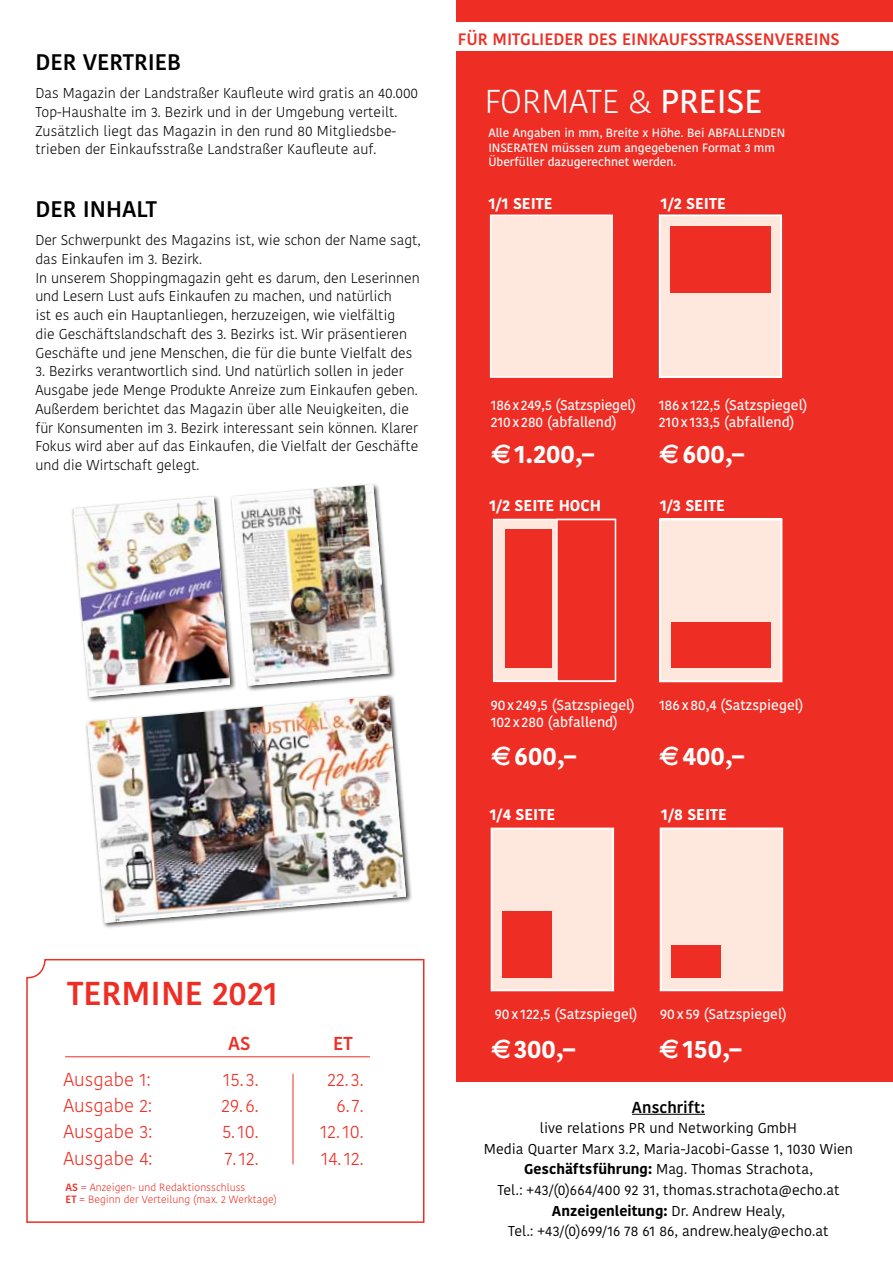
<style>
.page{position:relative;width:893px;height:1263px;background:#fff}
.page>*{position:absolute;margin:0;border:0;box-sizing:border-box;transform-origin:0 0}
.t1{font:600 33px "Kohinoor Bangla";color:#ee2e24}
.t2{font:300 33px "Kohinoor Bangla";color:#fff}
.t3{font:500 33px "Kohinoor Bangla";color:#fff}
.t4{font:700 25.35px "Kohinoor Bangla";color:#fff}
.t5{font:600 22.5px "Kohinoor Bangla";color:#000}
.t6{font:300 18.6px "Kohinoor Bangla";color:#ee2e24}
.t7{font:600 18.6px "Kohinoor Bangla";color:#ee2e24}
.t8{font:600 16.5px "Kohinoor Bangla";color:#ee2e24}
.t9{font:600 15.9px "Kohinoor Bangla";letter-spacing:.005em;color:#000}
.t10{font:700 15.6px "Kohinoor Bangla";color:#fff}
.t11{font:300 14.25px/18.8px "Kohinoor Bangla";letter-spacing:-.005em;color:#000}
.t12{font:14.25px/20.5px "Kohinoor Bangla";letter-spacing:.01em;color:#000;text-align:center}
.t13{font:500 14.1px/17px "Kohinoor Bangla";color:#fff}
.t14{font:500 12px/14.4px "Kohinoor Bangla";color:#fff}
.t15{font:300 10.5px/12px "Kohinoor Bangla";color:#ee2e24}
.s1{font-weight:300}
.s2{font-family:"EUR Ofont";font-weight:400}
.s3{font-weight:600}
.s4{font-weight:700}
</style>
<div class="page">
<svg style="left:26px;top:958px;width:399px;height:265px"></svg>
<div style="left:456px;top:0;width:437px;height:1081px;background:#ee2e24"></div>
<hr style="left:632px;top:1114px;width:73px;height:1px;background:#000">
<div style="left:660px;top:827px;width:123px;height:164px;background:#fee8dd;border:2px solid #fff"></div>
<div style="left:671px;top:945px;width:50px;height:33px;background:#ee2e24"></div>
<div style="left:491px;top:828px;width:123px;height:163px;background:#fee8dd;border:2px solid #fff"></div>
<div style="left:502px;top:911px;width:50px;height:67px;background:#ee2e24"></div>
<div style="left:490px;top:215px;width:123px;height:163px;background:#fee8dd;border:2px solid #fff"></div>
<div style="left:659px;top:214px;width:123px;height:164px;background:#fee8dd;border:2px solid #fff"></div>
<div style="left:670px;top:226px;width:101px;height:66px;background:#ee2e24"></div>
<div style="left:493px;top:519px;width:123px;height:163px;background:#fee8dd;border:2px solid #fff"></div>
<div style="left:659px;top:518px;width:123px;height:164px;background:#fee8dd;border:2px solid #fff"></div>
<div style="left:505px;top:530px;width:47px;height:138px;background:#ee2e24"></div>
<div style="left:671px;top:623px;width:100px;height:45px;background:#ee2e24"></div>
<div style="left:556px;top:519px;width:60px;height:163px;background:#ee2e24;border:2px solid #fff"></div>
<div style="left:85px;top:694px;width:327px;height:236px;background:#000;opacity:.75"></div>
<img style="left:87px;top:696px;width:319px;height:227px">
<hr style="left:65px;top:1056px;width:305px;height:1px;background:#ee2e24">
<div style="left:229px;top:482px;width:167px;height:210px;background:#000;opacity:.75"></div>
<img style="left:73px;top:484px;width:317px;height:213px">
<img style="left:231px;top:484px;width:159px;height:202px">
<hr style="left:293px;top:1074px;width:1px;height:90px;background:#ee2e24">
<div style="left:444px;top:23px;width:449px;height:28px;background:#fff"></div>
<h3 class="t5" style="left:35px;top:44px;width:147px">DER VERTRIEB</h3>
<p class="t11" style="left:35px;top:84px;width:384px">Das Magazin der Landstraßer Kaufleute wird gratis an 40.000<br>Top-Haushalte im 3. Bezirk und in der Umgebung verteilt.<br>Zusätzlich liegt das Magazin in den rund 80 Mitgliedsbe&shy;trieben der Einkaufsstraße Landstraßer Kaufleute auf.</p>
<h3 class="t5" style="left:35px;top:191px;width:123px">DER I NHALT</h3>
<p class="t11" style="left:35px;top:230px;width:387px">Der Schwerpunkt des Magazins ist, wie schon der Name sagt, das Einkaufen im 3. Bezirk.<br>In unserem Shoppingmagazin geht es darum, den Leserinnen und Lesern Lust aufs Einkaufen zu machen, und natürlich<br>ist es auch ein Hauptanliegen, herzuzeigen, wie vielfältig<br>die Geschäftslandschaft des 3. Bezirks ist. Wir präsentieren Geschäfte und jene Menschen, die für die bunte Vielfalt des</p>
<p class="t11" style="left:35px;top:362px;width:384px">3. Bezirks verantwortlich sind. Und natürlich sollen in jeder Ausgabe jede Menge Produkte Anreize zum Einkaufen geben.<br>Außerdem berichtet das Magazin über alle Neuigkeiten, die für Konsumenten im 3. Bezirk interessant sein können. Klarer Fokus wird aber auf das Einkaufen, die Vielfalt der Geschäfte und die Wirtschaft gelegt.</p>
<p class="t8" style="left:458px;top:25px;width:372px">FÜR M ITGLIEDER DES EIN KAUFSSTRASSENVEREINS</p>
<h1 class="t2" style="left:485px;top:77px;width:76px">formate</h1>
<h1 class="t3" style="left:629px;top:75px;width:135px"><span class="s1">&amp;</span> Preise</h1>
<p class="t14" style="left:488px;top:126px;width:299px">Alle Angaben in mm, Breite x Höhe. Bei abfallenden<br>I nseraten müssen zum angegebenen Format 3 mm<br>Überfüller dazugerechnet werden.</p>
<p class="t10" style="left:488px;top:190px;width:66px">1/1 Seite</p>
<p class="t10" style="left:661px;top:190px;width:67px">1/2 Seite</p>
<p class="t13" style="left:491px;top:396px;width:147px">186x249,5 (Satzspiegel)<br>210x 280 (abfallend)</p>
<p class="t13" style="left:659px;top:396px;width:150px">186x 122,5 (Satzspiegel)<br>210x 133,5 (abfallend)</p>
<h2 class="t4" style="left:491px;top:432px;width:105px"><span class="s2">R</span> 1.200,–</h2>
<h2 class="t4" style="left:659px;top:432px;width:87px"><span class="s2">R</span> 600,–</h2>
<p class="t10" style="left:489px;top:492px;width:113px">1/2 Seite hoch</p>
<p class="t10" style="left:660px;top:492px;width:67px">1/3 Seite</p>
<h1 class="t1" style="left:67px;top:965px;width:212px">TERMIN E 2021</h1>
<h3 class="t7" style="left:228px;top:1027px;width:24px">AS</h3>
<h3 class="t7" style="left:333px;top:1027px;width:10px">ET</h3>
<h3 class="t6" style="left:63px;top:1066px;width:89px">Ausgabe 1:</h3>
<h3 class="t6" style="left:223px;top:1066px;width:37px">15. 3.</h3>
<h3 class="t6" style="left:327px;top:1066px;width:38px">22. 3.</h3>
<h3 class="t6" style="left:63px;top:1092px;width:90px">Ausgabe 2:</h3>
<h3 class="t6" style="left:222px;top:1092px;width:38px">29. 6.</h3>
<h3 class="t6" style="left:336px;top:1092px;width:29px">6. 7.</h3>
<h3 class="t6" style="left:63px;top:1118px;width:90px">Ausgabe 3:</h3>
<h3 class="t6" style="left:222px;top:1118px;width:38px">5.10.</h3>
<h3 class="t6" style="left:320px;top:1118px;width:45px">12.10.</h3>
<h3 class="t6" style="left:63px;top:1144px;width:90px">Ausgabe 4:</h3>
<h3 class="t6" style="left:225px;top:1144px;width:35px">7.12.</h3>
<h3 class="t6" style="left:321px;top:1144px;width:44px">14.12.</h3>
<p class="t15" style="left:66px;top:1181px;width:213px"><span class="s3">AS</span> = Anzeigen- und Redaktionsschluss<br><span class="s3">ET</span> = Beginn der Verteilung (max. 2 Werktage)</p>
<p class="t13" style="left:491px;top:697px;width:146px">90x 249,5 (Satzspiegel)<br>102 x 280 (abfallend)</p>
<p class="t13" style="left:659px;top:697px;width:146px">186x80,4 (Satzspiegel)</p>
<h2 class="t4" style="left:491px;top:734px;width:87px"><span class="s2">R</span> 600,–</h2>
<h2 class="t4" style="left:659px;top:734px;width:87px"><span class="s2">R</span> 400,–</h2>
<p class="t10" style="left:489px;top:801px;width:67px">1/4 Seite</p>
<p class="t10" style="left:661px;top:801px;width:68px">1/8 Seite</p>
<p class="t13" style="left:495px;top:1005px;width:144px">90x 122,5 (Satzspiegel)</p>
<h2 class="t4" style="left:491px;top:1026px;width:86px"><span class="s2">R</span> 300,–</h2>
<h2 class="t4" style="left:659px;top:1026px;width:84px"><span class="s2">R</span> 150,–</h2>
<p class="t13" style="left:660px;top:1005px;width:128px">90x59 (Satzspiegel)</p>
<p class="t9" style="left:632px;top:1094px;width:75px">ANSCHRIFT:</p>
<p class="t12" style="left:484px;top:1118px;width:371px">live relations PR und Networking GmbH<br>Media Quarter Marx 3.2, Maria-Jacobi-Gasse 1, 1030 Wien <span class="s4">Geschäftsführung:</span> Mag. Thomas Strachota,<br>Tel.: +43/(0)664/400 92 31, thomas.strachota@echo.at <span class="s4">Anzeigenleitung:</span> Dr. Andrew Healy,<br>Tel.: +43/(0)699/16 78 61 86, andrew.healy@echo.at</p>
</div>
